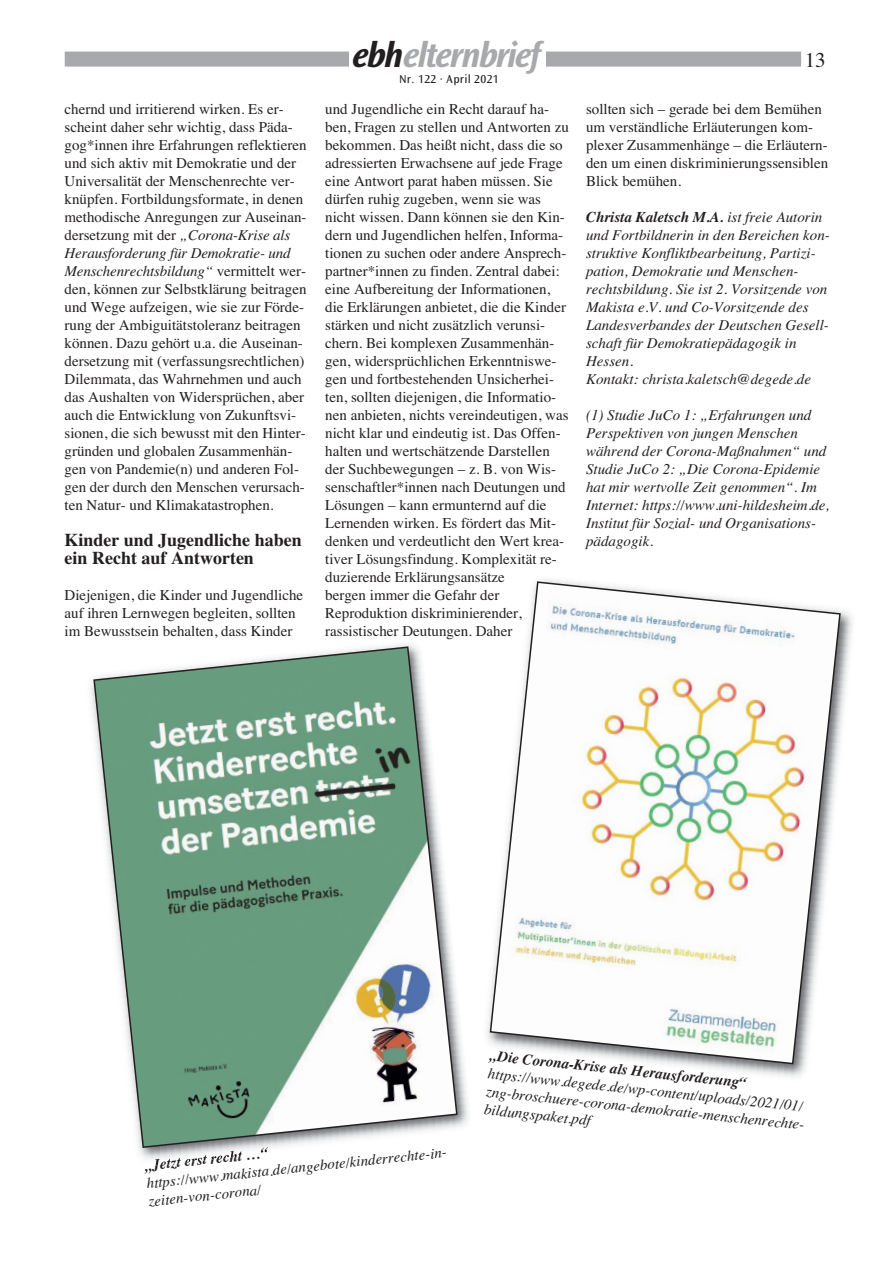
<style>
.page{position:relative;width:893px;height:1263px;background:#fff}
.page>*{position:absolute;margin:0;border:0;box-sizing:border-box;transform-origin:0 0}
.t1{font:italic 700 36px "Ocean Sans";letter-spacing:-.05em;color:#a7a9ac}
.t2{font:21px "Times";color:#231f20}
.t3{font:700 18px/18px "Times";color:#231f20}
.t4{font:15px/18px "Times";color:#231f20}
.t5{font:italic 15px/18px "Times";color:#231f20}
.t6{font:italic 700 15px "Times";color:#231f20}
.t7{font:12px "Ocean Sans";letter-spacing:.025em;color:#231f20}
.s1{font-style:italic}
.s2{color:#231f20}
.s3{font-weight:700}
</style>
<div class="page">
<div style="left:65px;top:52px;width:736px;height:15px;background:#a7a9ac"></div>
<div style="left:349px;top:40px;width:197px;height:37px;background:#fff"></div>
<img style="left:487px;top:579px;width:366px;height:499px">
<img style="left:511px;top:1065px;width:49px;height:3px">
<svg style="left:489px;top:581px;width:352px;height:484px"></svg>
<img style="left:144px;top:1125px;width:319px;height:36px">
<img style="left:145px;top:1158px;width:57px;height:8px">
<svg style="left:92px;top:646px;width:366px;height:503px"></svg>
<p class="t4" style="left:65px;top:101px;width:244px">chernd und irritierend wirken. Es er&shy;scheint daher sehr wichtig, dass Päda&shy;gog*innen ihre Erfahrungen reflektieren und sich aktiv mit Demokratie und der Universalität der Menschenrechte ver&shy;knüpfen. Fortbildungsformate, in denen methodische Anregungen zur Auseinan&shy;dersetzung mit der <span class="s1">„Corona-Krise als Herausforderung für Demokratie- und Menschenrechtsbildung“</span> vermittelt wer&shy;den, können zur Selbstklärung beitragen und Wege aufzeigen, wie sie zur Förde&shy;rung der Ambiguitätstoleranz beitragen können. Dazu gehört u.a. die Auseinan&shy;dersetzung mit (verfassungsrechtlichen)<br>Dilemmata, das Wahrnehmen und auch das Aushalten von Widersprüchen, aber auch die Entwicklung von Zukunftsvi&shy;sionen, die sich bewusst mit den Hinter&shy;gründen und globalen Zusammenhän&shy;gen von Pandemie(n) und anderen Fol&shy;gen der durch den Menschen verursach&shy;ten Natur- und Klimakatastrophen.</p>
<p class="t3" style="left:65px;top:533px;width:239px">Kinder und Jugendliche haben ein Recht auf Antworten</p>
<p class="t4" style="left:65px;top:587px;width:240px">Diejenigen, die Kinder und Jugendliche auf ihren Lernwegen begleiten, sollten im Bewusstsein behalten, dass Kinder</p>
<h1 class="t1" style="left:352px;top:41px;width:190px"><span class="s2">ebh</span>elternbrief</h1>
<p class="t7" style="left:399px;top:74px;width:101px">Nr. 122 · April 2021</p>
<h2 class="t2" style="left:805px;top:52px;width:22px">13</h2>
<p class="t4" style="left:325px;top:101px;width:245px">und Jugendliche ein Recht darauf ha&shy;ben, Fragen zu stellen und Antworten zu bekommen. Das heißt nicht, dass die so adressierten Erwachsene auf jede Frage eine Antwort parat haben müssen. Sie dürfen ruhig zugeben, wenn sie was nicht wissen. Dann können sie den Kin&shy;dern und Jugendlichen helfen, Informa&shy;tionen zu suchen oder andere Ansprech&shy;partner*innen zu finden. Zentral dabei: eine Aufbereitung der Informationen, die Erklärungen anbietet, die die Kinder stärken und nicht zusätzlich verunsi&shy;chern. Bei komplexen Zusammenhän&shy;gen, widersprüchlichen Erkenntniswe&shy;gen und fortbestehenden Unsicherhei&shy;ten, sollten diejenigen, die Informatio&shy;nen anbieten, nichts vereindeutigen, was nicht klar und eindeutig ist. Das Offen&shy;halten und wertschätzende Darstellen der Suchbewegungen – z. B. von Wis&shy;senschaftler*innen nach Deutungen und Lösungen – kann ermunternd auf die Lernenden wirken. Es fördert das Mit&shy;denken und verdeutlicht den Wert krea&shy;tiver Lösungsfindung. Komplexität re&shy;duzierende Erklärungsansätze<br>bergen immer die Gefahr der Reproduktion diskriminierender, rassistischer Deutungen. Daher</p>
<p class="t4" style="left:586px;top:101px;width:244px">sollten sich – gerade bei dem Bemühen um verständliche Erläuterungen kom&shy;plexer Zusammenhänge – die Erläutern&shy;den um einen diskriminierungssensiblen Blick bemühen.</p>
<p class="t5" style="left:586px;top:209px;width:245px"><span class="s3">Christa Kaletsch M.A.</span> ist freie Autorin und Fortbildnerin in den Bereichen kon&shy;struktive Konfliktbearbeitung, Partizi&shy;pation, Demokratie und Menschen&shy;rechtsbildung. Sie ist 2. Vorsitzende von Makista e.V. und Co-Vorsitzende des Landesverbandes der Deutschen Gesell&shy;schaft für Demokratiepädagogik in Hessen.<br>Kontakt: christa.kaletsch@degede.de</p>
<p class="t5" style="left:586px;top:407px;width:245px">(1) Studie JuCo 1: „Erfahrungen und Perspektiven von jungen Menschen während der Corona-Maßnahmen“ und Studie JuCo 2: „Die Corona-Epidemie hat mir wertvolle Zeit genommen“. Im Internet: https://www.uni-hildesheim.de, Institut für Sozial- und Organisations&shy;pädagogik.</p>
<p class="t6" style="left:490px;top:1050px;width:259px;rotate:6deg">„Die Corona-Krise als Herausforderung“</p>
<p class="t5" style="left:489px;top:1066px;width:324px;rotate:6deg">https://www.degede.de/wp-content/uploads/2021/01/ zng-broschuere-corona-demokratie-menschenrechte&shy;bildungspaket.pdf</p>
<p class="t6" style="left:144px;top:1160px;width:125px;rotate:-6deg">„Jetzt erst recht …“</p>
<p class="t5" style="left:146px;top:1176px;width:306px;rotate:-6deg">https://www.makista.de/angebote/kinderrechte-in&shy;zeiten-von-corona/</p>
</div>
